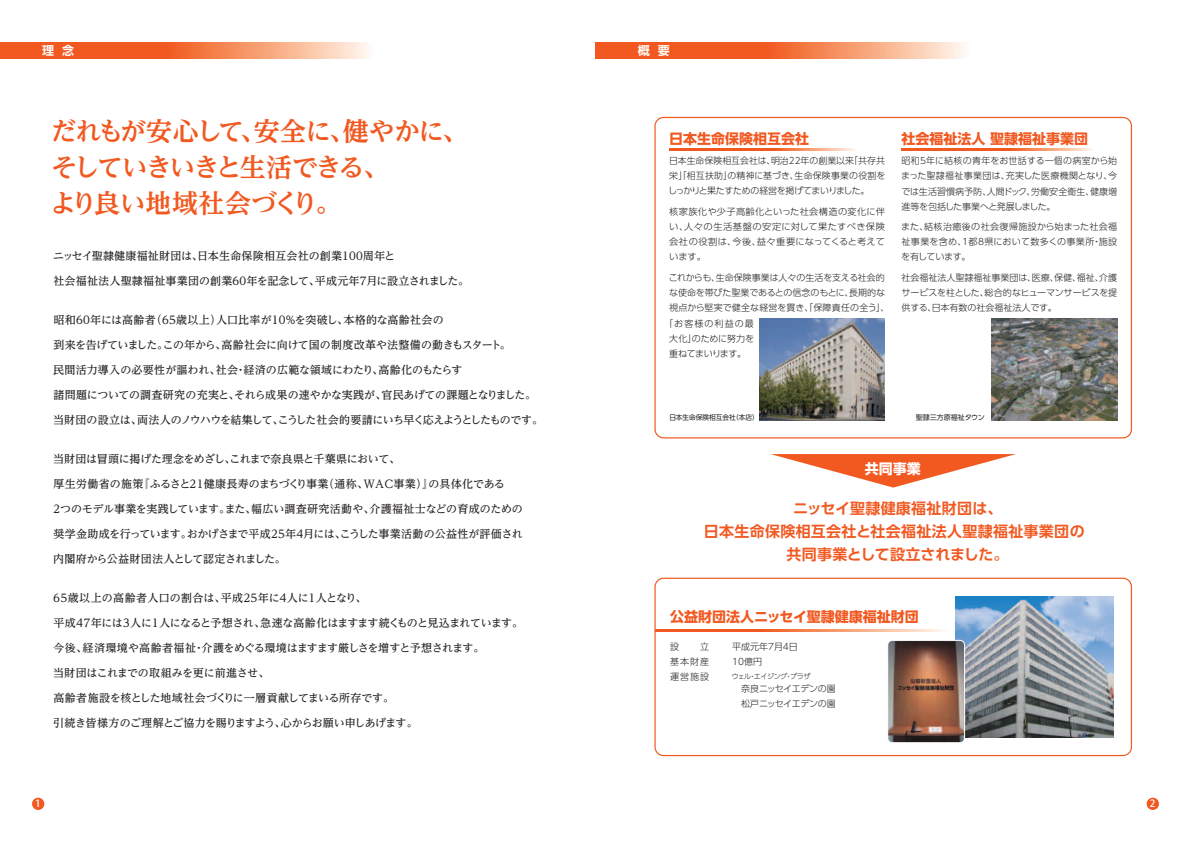
<style>
.page{position:relative;width:1191px;height:842px;background:#fff}
.page>*{position:absolute;margin:0;border:0;box-sizing:border-box;transform-origin:0 0}
.t1{font:700 26px/36px "UD Reimin Pro";letter-spacing:-.065em;color:#f15921}
.t2{font:700 15px/23px "UD Shin Go Pro De";letter-spacing:.02em;color:#f15921;text-align:center}
.t3{font:700 14px "UD Shin Go Pro";color:#f15921}
.t4{font:700 14px "UD Shin Go Pro";color:#fff}
.t5{font:700 12px "UD Shin Go Pro De";color:#fff}
.t6{font:500 11px "UD Reimin Pro";letter-spacing:-.01em;color:#231f20}
.t7{font:500 11px "UD Reimin Pro";letter-spacing:.015em;color:#231f20}
.t8{font:500 11px "UD Reimin Pro";letter-spacing:.02em;color:#231f20}
.t9{font:500 11px "UD Reimin Pro";letter-spacing:-.045em;color:#231f20}
.t10{font:500 11px "UD Reimin Pro";letter-spacing:-.06em;color:#231f20}
.t11{font:500 11px "UD Reimin Pro";letter-spacing:-.03em;color:#231f20}
.t12{font:500 11px "UD Reimin Pro";letter-spacing:.03em;color:#231f20}
.t13{font:500 11px "UD Reimin Pro";letter-spacing:-.04em;color:#231f20}
.t14{font:500 11px "UD Reimin Pro";letter-spacing:-.035em;color:#231f20}
.t15{font:500 10px "Koz Go Pro";color:#fff}
.t16{font:300 9px/15px "UD Shin Go Pro";color:#231f20;text-align:justify}
.t17{font:300 9px/15px "UD Shin Go Pro";letter-spacing:-.035em;color:#231f20}
.t18{font:300 9px "UD Shin Go Pro";letter-spacing:.12em;color:#231f20}
.t19{font:300 9px "UD Shin Go Pro";letter-spacing:-.05em;color:#231f20}
.t20{font:7px "UD Shin Go Pro";color:#231f20;scale:.95 1}
.t21{font:300 7px "UD Shin Go Pro";letter-spacing:-.05em;color:#231f20}
.t22{font:7px "UD Shin Go Pro";color:#231f20}
</style>
<div class="page">
<svg style="left:656px;top:629px;width:286px;height:2px"></svg>
<svg style="left:770px;top:454px;width:246px;height:34px"></svg>
<div style="left:654px;top:578px;width:478px;height:178px;border:1px solid #f15921;border-radius:9px"></div>
<div style="left:654px;top:117px;width:478px;height:321px;border:1px solid #f15921;border-radius:9px"></div>
<svg style="left:901px;top:148px;width:191px;height:2px"></svg>
<svg style="left:669px;top:148px;width:186px;height:2px"></svg>
<img style="left:760px;top:319px;width:125px;height:102px">
<img style="left:991px;top:318px;width:126px;height:102px">
<svg style="left:595px;top:43px;width:369px;height:15px;background:#f48253"></svg>
<svg style="left:0;top:43px;width:368px;height:15px;background:#f48354"></svg>
<svg style="left:32px;top:798px;width:12px;height:12px"></svg>
<svg style="left:1146px;top:798px;width:13px;height:12px"></svg>
<img style="left:955px;top:596px;width:159px;height:141px">
<img style="left:889px;top:640px;width:75px;height:101px">
<div style="left:887px;top:640px;width:78px;height:103px;border:1px solid #fff;border-radius:5px"></div>
<h3 class="t5" style="left:42px;top:41px;width:33px">理 念</h3>
<h3 class="t5" style="left:638px;top:41px;width:33px">概 要</h3>
<h1 class="t1" style="left:50px;top:113px;width:420px">だれもが安心して、安全に、健やかに、そしていきいきと生活できる、<br>より良い地域社会づくり。</h1>
<p class="t8" style="left:53px;top:247px;width:343px">ニッセイ聖隷健康福祉財団は、日本生命保険相互会社の創業100周年と</p>
<p class="t8" style="left:53px;top:272px;width:417px">社会福祉法人聖隷福祉事業団の創業60年を記念して、平成元年7月に設立されました。</p>
<p class="t12" style="left:53px;top:311px;width:392px">昭和60年には高齢者（65歳以上）人口比率が10％を突破し、本格的な高齢社会の</p>
<p class="t6" style="left:53px;top:336px;width:459px">到来を告げていました。この年から、高齢社会に向けて国の制度改革や法整備の動きもスタート。</p>
<p class="t7" style="left:53px;top:361px;width:410px">民間活力導入の必要性が謳われ、社会・経済の広範な領域にわたり、高齢化のもたらす</p>
<p class="t6" style="left:53px;top:386px;width:484px">諸問題についての調査研究の充実と、それら成果の速やかな実践が、官民あげての課題となりました。</p>
<p class="t9" style="left:53px;top:411px;width:491px">当財団の設立は、両法人のノウハウを結集して、こうした社会的要請にいち早く応えようとしたものです。</p>
<p class="t6" style="left:53px;top:450px;width:348px">当財団は冒頭に掲げた理念をめざし、これまで奈良県と千葉県において、</p>
<p class="t7" style="left:53px;top:475px;width:453px">厚生労働省の施策『ふるさと21健康長寿のまちづくり事業（通称、ＷＡＣ事業）』の具体化である</p>
<p class="t6" style="left:51px;top:500px;width:473px">２つのモデル事業を実践しています。また、幅広い調査研究活動や、介護福祉士などの育成のための</p>
<p class="t6" style="left:53px;top:525px;width:471px">奨学金助成を行っています。おかげさまで平成25年4月には、こうした事業活動の公益性が評価され</p>
<p class="t14" style="left:53px;top:550px;width:234px">内閣府から公益財団法人として認定されました。</p>
<p class="t6" style="left:51px;top:589px;width:316px">６５歳以上の高齢者人口の割合は、平成２５年に４人に１人となり、</p>
<p class="t10" style="left:53px;top:614px;width:471px">平成４７年には３人に１人になると予想され、急速な高齢化はますます続くものと見込まれています。</p>
<p class="t11" style="left:53px;top:639px;width:432px">今後、経済環境や高齢者福祉・介護をめぐる環境はますます厳しさを増すと予想されます。</p>
<p class="t6" style="left:53px;top:664px;width:218px">当財団はこれまでの取組みを更に前進させ、</p>
<p class="t6" style="left:53px;top:689px;width:342px">高齢者施設を核とした地域社会づくりに一層貢献してまいる所存です。</p>
<p class="t13" style="left:53px;top:714px;width:366px">引続き皆様方のご理解とご協力を賜りますよう、心からお願い申しあげます。</p>
<h3 class="t3" style="left:669px;top:127px;width:141px">日本生命保険相互会社</h3>
<h3 class="t3" style="left:901px;top:127px;width:188px">社会福祉法人 聖隷福祉事業団</h3>
<p class="t16" style="left:668px;top:153px;width:218px">日本生命保険相互会社は、明治22年の創業以来「共存共栄」「相互扶助」の精神に基づき、生命保険事業の役割をしっかりと果たすための経営を掲げてまいりました。</p>
<p class="t16" style="left:669px;top:204px;width:217px">核家族化や少子高齢化といった社会構造の変化に伴い、人々の生活基盤の安定に対して果たすべき保険会社の役割は、今後、益々重要になってくると考えています。</p>
<p class="t16" style="left:668px;top:270px;width:218px">これからも、生命保険事業は人々の生活を支える社会的</p>
<p class="t16" style="left:669px;top:285px;width:217px">な使命を帯びた聖業であるとの信念のもとに、長期的な</p>
<p class="t16" style="left:669px;top:300px;width:222px">視点から堅実で健全な経営を貫き、「保障責任の全う」、</p>
<p class="t18" style="left:664px;top:316px;width:91px">「お客様の利益の最</p>
<p class="t16" style="left:669px;top:330px;width:86px">大化」のために努力を</p>
<p class="t19" style="left:669px;top:346px;width:78px">重ねてまいります。</p>
<p class="t16" style="left:901px;top:153px;width:217px">昭和5年に結核の青年をお世話する一個の病室から始まった聖隷福祉事業団は、充実した医療機関となり、今では生活習慣病予防、人間ドック、労働安全衛生、健康増進等を包括した事業へと発展しました。</p>
<p class="t16" style="left:901px;top:219px;width:218px">また、結核治癒後の社会復帰施設から始まった社会福祉事業を含め、1都8県において数多くの事業所・施設を有しています。</p>
<p class="t16" style="left:901px;top:270px;width:217px">社会福祉法人聖隷福祉事業団は、医療、保健、福祉、介護サービスを柱とした、総合的なヒューマンサービスを提供する、日本有数の社会福祉法人です。</p>
<p class="t20" style="left:669px;top:412px;width:96px">日本生命保険相互会社（本店）</p>
<p class="t22" style="left:915px;top:411px;width:70px">聖隷三方原福祉タウン</p>
<h3 class="t4" style="left:864px;top:457px;width:57px">共同事業</h3>
<h2 class="t2" style="left:704px;top:496px;width:382px">ニッセイ聖隷健康福祉財団は、<br>日本生命保険相互会社と社会福祉法人聖隷福祉事業団の共同事業として設立されました。</h2>
<h3 class="t3" style="left:670px;top:606px;width:250px">公益財団法人ニッセイ聖隷健康福祉財団</h3>
<p class="t16" style="left:670px;top:638px;width:40px">設　　立基本財産運営施設</p>
<p class="t16" style="left:732px;top:638px;width:67px">平成元年7月4日<br>10億円</p>
<p class="t21" style="left:732px;top:671px;width:80px">ウェル・エイジング・プラザ</p>
<p class="t17" style="left:732px;top:680px;width:105px">　奈良ニッセイエデンの園　松戸ニッセイエデンの園</p>
<p class="t15" style="left:35px;top:797px;width:7px">1</p>
<p class="t15" style="left:1149px;top:797px;width:7px">2</p>
</div>
